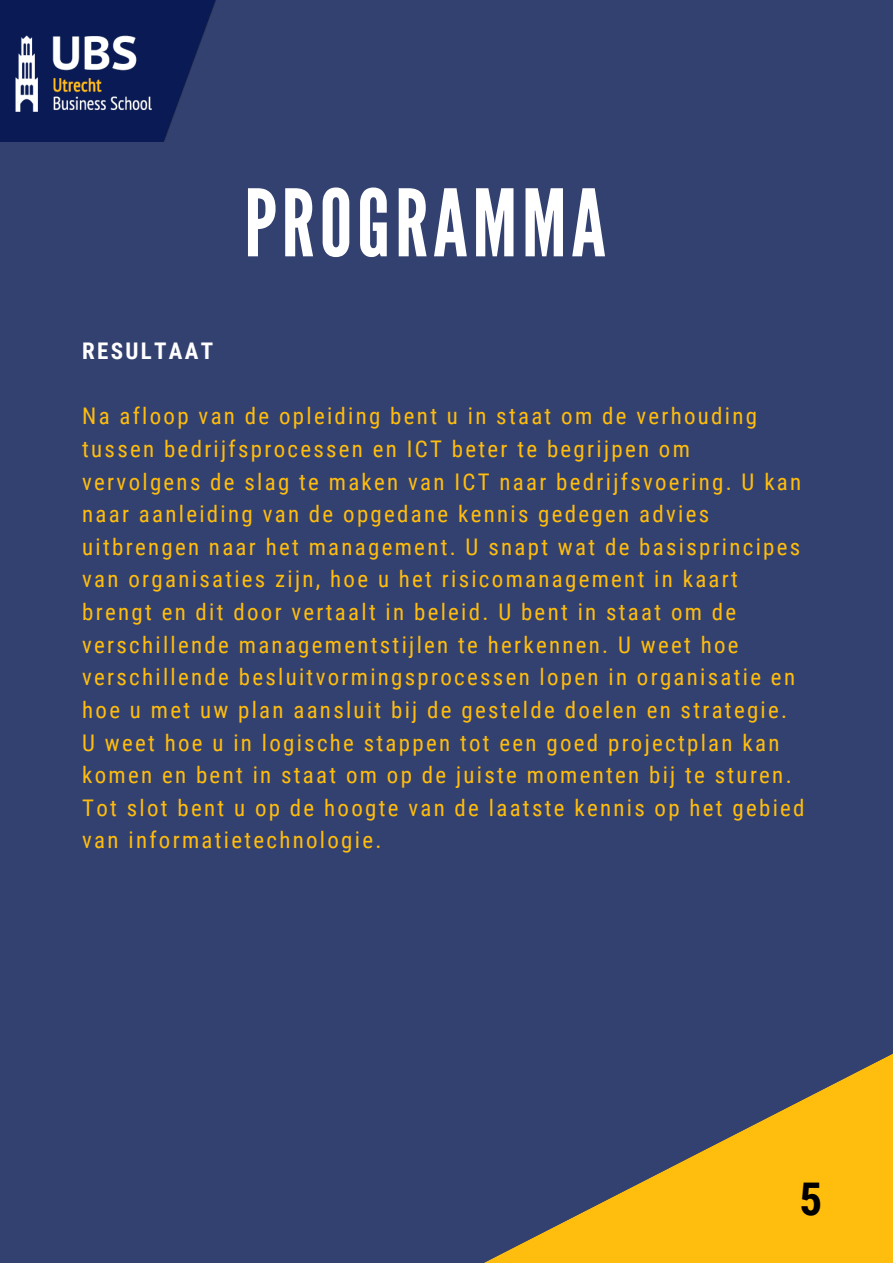
<style>
.page{position:relative;width:893px;height:1264px;background:#fff}
.page>*{position:absolute;margin:0;border:0;box-sizing:border-box;transform-origin:0 0}
.t1{font:92.55px "League Gothic";letter-spacing:.05em;color:#fff}
.t2{font:700 45px "Roboto Condensed";color:#000}
.t3{font:22.95px/32.5px "Roboto Condensed";letter-spacing:.1em;color:#ffbd0d}
.t4{font:700 22.95px "Roboto Condensed";letter-spacing:.1em;color:#fff}
</style>
<div class="page">
<div style="left:0;top:0;width:892px;height:1262px;background:#334171"></div>
<svg style="left:486px;top:1054px;width:406px;height:208px"></svg>
<img style="left:0;top:0;width:216px;height:142px">
<p class="t4" style="left:82px;top:338px;width:132px">RESULTAAT</p>
<h1 class="t1" style="left:244px;top:170px;width:363px">PROGRAMMA</h1>
<p class="t3" style="left:82px;top:400px;width:724px">Na afloop van de opleiding bent u in staat om de verhouding tussen bedrijfsprocessen en ICT beter te begrijpen om vervolgens de slag te maken van ICT naar bedrijfsvoering. U kan naar aanleiding van de opgedane kennis gedegen advies uitbrengen naar het management. U snapt wat de basisprincipes van organisaties zijn, hoe u het risicomanagement in kaart brengt en dit door vertaalt in beleid. U bent in staat om de verschillende managementstijlen te herkennen. U weet hoe verschillende besluitvormingsprocessen lopen in organisatie en hoe u met uw plan aansluit bij de gestelde doelen en strategie.<br>U weet hoe u in logische stappen tot een goed projectplan kan komen en bent in staat om op de juiste momenten bij te sturen.<br>Tot slot bent u op de hoogte van de laatste kennis op het gebied van informatietechnologie.</p>
<h2 class="t2" style="left:799px;top:1172px;width:24px">5</h2>
</div>
